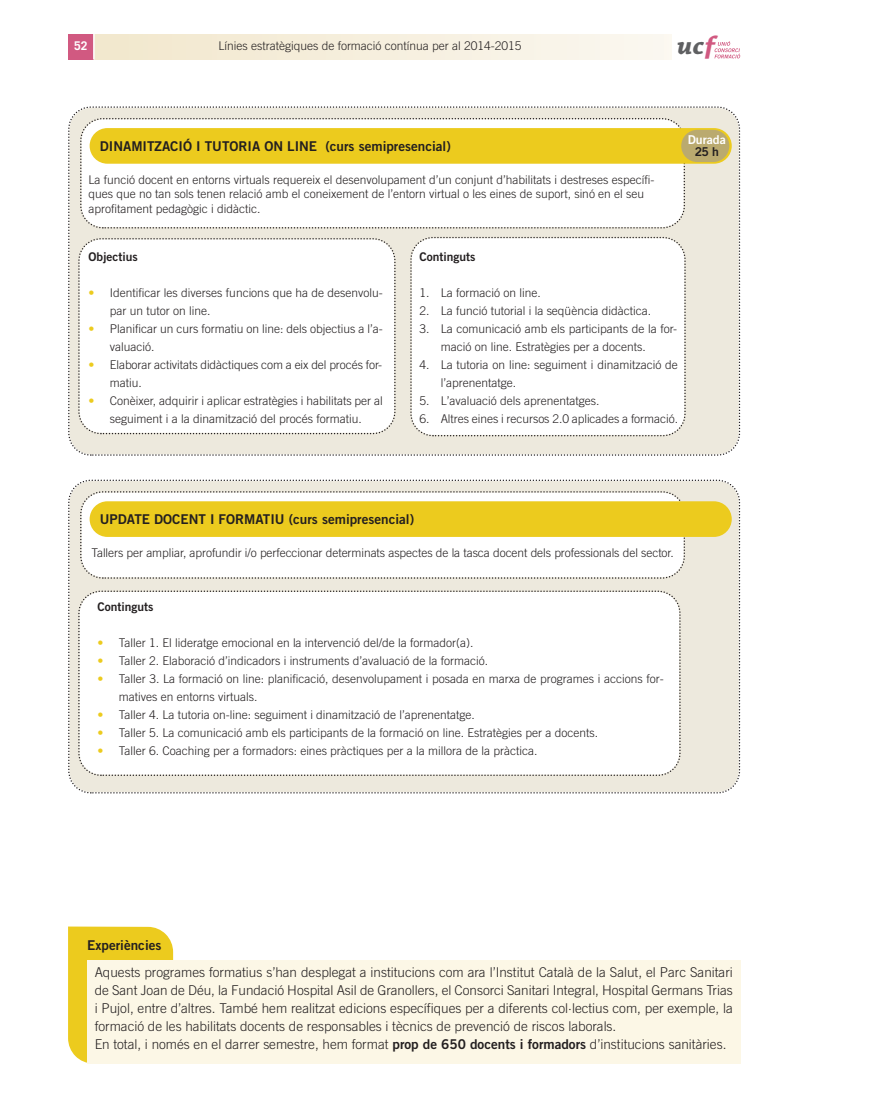
<style>
.page{position:relative;width:893px;height:1106px;background:#fff}
.page>*{position:absolute;margin:0;border:0;box-sizing:border-box;transform-origin:0 0}
.t1{font:italic 700 26.85px "Chaparral Pro";color:#5f6062}
.t2{font:300 13.5px/18px "Trade Gothic";color:#231f20}
.t3{font:13.5px "Trade Gothic Bold Two";color:#231f20}
.t4{font:12.15px "Trade Gothic Bold Two";color:#fff}
.t5{font:12.15px "Trade Gothic Bold Two";color:#231f20}
.t6{font:300 12px/18px "Trade Gothic";color:#231f20}
.t7{font:12px "Trade Gothic Bold Two";color:#231f20}
.t8{font:700 12px "Trade Gothic";color:#fff}
.s1{color:#d15981}
.s2{color:#eccb1e}
.s3{font-family:"Trade Gothic Bold Two";font-weight:400}
</style>
<div class="page">
<div style="left:68px;top:34px;width:604px;height:26px;background:linear-gradient(to right,#f1e6cb,#fbf7f0)"></div>
<div style="left:68px;top:34px;width:26px;height:25px;background:#d15981"></div>
<hr style="left:93px;top:34px;width:2px;height:26px;background:#fff">
<svg style="left:714px;top:41px;width:26px;height:17px"></svg>
<svg style="left:68px;top:926px;width:105px;height:137px;background:#edce2c"></svg>
<div style="left:87px;top:959px;width:653px;height:104px;background:#fcf7e6"></div>
<svg style="left:68px;top:106px;width:673px;height:350px;background:#eae6db"></svg>
<svg style="left:79px;top:117px;width:606px;height:112px"></svg>
<svg style="left:409px;top:236px;width:277px;height:201px"></svg>
<svg style="left:77px;top:237px;width:319px;height:198px"></svg>
<div style="left:90px;top:128px;width:641px;height:36px;background:#eccb1e;border-radius:18px"></div>
<div style="left:681px;top:130px;width:48px;height:32px;background:#baaa6f;border-radius:16px"></div>
<svg style="left:68px;top:479px;width:673px;height:315px;background:#eae6db"></svg>
<svg style="left:79px;top:490px;width:606px;height:89px"></svg>
<svg style="left:77px;top:589px;width:604px;height:187px"></svg>
<div style="left:90px;top:501px;width:641px;height:36px;background:#eccb1e;border-radius:18px"></div>
<p class="t8" style="left:74px;top:42px;width:15px">52</p>
<p class="t6" style="left:218px;top:38px;width:305px">Línies estratègiques de formació contínua per al 2014-2015</p>
<h1 class="t1" style="left:677px;top:29px;width:39px">uc<span class="s1">f</span></h1>
<p class="t3" style="left:100px;top:141px;width:352px">DINAMITZACIÓ I TUTORIA ON LINE (curs semipresencial)</p>
<p class="t6" style="left:89px;top:173px;width:567px;line-height:14.4px">La funció docent en entorns virtuals requereix el desenvolupament d’un conjunt d’habilitats i destreses específi&shy;ques que no tan sols tenen relació amb el coneixement de l’entorn virtual o les eines de suport, sinó en el seu aprofitament pedagògic i didàctic.</p>
<p class="t7" style="left:89px;top:252px;width:51px">Objectius</p>
<p class="t6" style="left:110px;top:285px;width:274px;text-indent:-21px"><span class="s2">•</span> Identificar les diverses funcions que ha de desenvolu&shy;par un tutor on line.</p>
<p class="t6" style="left:110px;top:321px;width:274px;text-indent:-21px"><span class="s2">•</span> Planificar un curs formatiu on line: dels objectius a l’a&shy;valuació.</p>
<p class="t6" style="left:110px;top:357px;width:274px;text-indent:-21px"><span class="s2">•</span> Elaborar activitats didàctiques com a eix del procés for&shy;matiu.</p>
<p class="t6" style="left:89px;top:393px;width:296px;text-align:center"><span class="s2">•</span> Conèixer, adquirir i aplicar estratègies i habilitats per al seguiment i a la dinamització del procés formatiu.</p>
<p class="t7" style="left:419px;top:252px;width:57px">Continguts</p>
<p class="t6" style="left:419px;top:284px;width:123px">1. La formació on line.</p>
<p class="t6" style="left:419px;top:302px;width:233px">2. La funció tutorial i la seqüència didàctica.</p>
<p class="t6" style="left:440px;top:320px;width:238px;text-indent:-21px">3. La comunicació amb els participants de la for&shy;mació on line. Estratègies per a docents.</p>
<p class="t6" style="left:440px;top:356px;width:239px;text-indent:-21px">4. La tutoria on line: seguiment i dinamització de l’aprenentatge.</p>
<p class="t6" style="left:419px;top:392px;width:181px">5. L’avaluació dels aprenentatges.</p>
<p class="t6" style="left:419px;top:410px;width:260px">6. Altres eines i recursos 2.0 aplicades a formació.</p>
<p class="t4" style="left:687px;top:135px;width:39px">Durada</p>
<p class="t5" style="left:694px;top:148px;width:26px">25 h</p>
<p class="t3" style="left:100px;top:514px;width:316px">UPDATE DOCENT I FORMATIU (curs semipresencial)</p>
<p class="t6" style="left:92px;top:545px;width:584px">Tallers per ampliar, aprofundir i/o perfeccionar determinats aspectes de la tasca docent dels professionals del sector.</p>
<p class="t7" style="left:98px;top:602px;width:57px">Continguts</p>
<p class="t6" style="left:98px;top:635px;width:377px"><span class="s2">•</span> Taller 1. El lideratge emocional en la intervenció del/de la formador(a).</p>
<p class="t6" style="left:98px;top:653px;width:392px"><span class="s2">•</span> Taller 2. Elaboració d’indicadors i instruments d’avaluació de la formació.</p>
<p class="t6" style="left:119px;top:671px;width:546px;text-indent:-21px"><span class="s2">•</span> Taller 3. La formació on line: planificació, desenvolupament i posada en marxa de programes i accions for&shy;matives en entorns virtuals.</p>
<p class="t6" style="left:98px;top:707px;width:379px"><span class="s2">•</span> Taller 4. La tutoria on-line: seguiment i dinamització de l’aprenentatge.</p>
<p class="t6" style="left:98px;top:725px;width:502px"><span class="s2">•</span> Taller 5. La comunicació amb els participants de la formació on line. Estratègies per a docents.</p>
<p class="t6" style="left:98px;top:743px;width:441px"><span class="s2">•</span> Taller 6. Coaching per a formadors: eines pràctiques per a la millora de la pràctica.</p>
<p class="t3" style="left:87px;top:940px;width:76px">Experiències</p>
<p class="t2" style="left:95px;top:964px;width:639px">Aquests programes formatius s’han desplegat a institucions com ara l’Institut Català de la Salut, el Parc Sanitari de Sant Joan de Déu, la Fundació Hospital Asil de Granollers, el Consorci Sanitari Integral, Hospital Germans Trias i Pujol, entre d’altres. També hem realitzat edicions específiques per a diferents col·lectius com, per exemple, la formació de les habilitats docents de responsables i tècnics de prevenció de riscos laborals.<br>En total, i només en el darrer semestre, hem format <span class="s3">prop de 650 docents i formadors</span> d’institucions sanitàries.</p>
</div>
